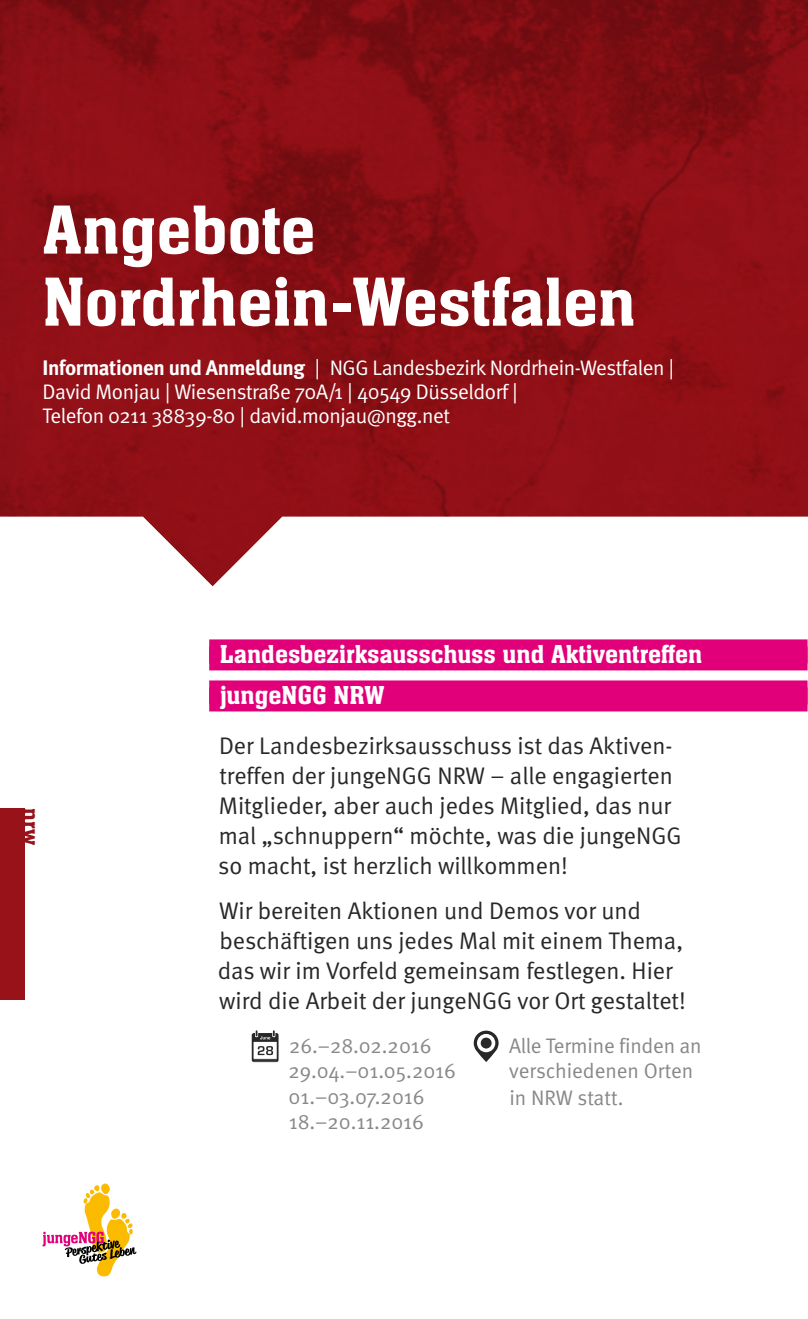
<style>
.page{position:relative;width:808px;height:1319px;background:#fff}
.page>*{position:absolute;margin:0;border:0;box-sizing:border-box;transform-origin:0 0}
.t1{font:500 72px/72px "Neue Aachen Pro";color:#fff}
.t2{font:500 27px/41.1px "Neue Aachen Pro";color:#fff}
.t3{font:24px/30px "Meta Normal";color:#282829}
.t4{font:500 24px "Neue Aachen Pro";color:#98121a}
.t5{font:21px/24px "Meta Normal";letter-spacing:-.02em;color:#fff}
.t6{font:21px/25.2px "Meta Normal";color:#87888a}
.s1{font-family:"Meta Bold CE"}
</style>
<div class="page">
<img style="left:0;top:0;width:808px;height:586px">
<div style="left:0;top:808px;width:25px;height:191px;background:#98121a"></div>
<svg style="left:43px;top:1183px;width:93px;height:93px"></svg>
<div style="left:209px;top:639px;width:598px;height:24px;background:#e2007a"></div>
<div style="left:209px;top:646px;width:598px;height:24px;background:#e2007a"></div>
<div style="left:209px;top:680px;width:598px;height:24px;background:#e2007a"></div>
<div style="left:209px;top:687px;width:598px;height:24px;background:#e2007a"></div>
<svg style="left:252px;top:1030px;width:27px;height:31px"></svg>
<svg style="left:474px;top:1030px;width:25px;height:31px"></svg>
<h1 class="t1" style="left:43px;top:194px;width:595px">Angebote<br>Nordrhein-Westfalen</h1>
<p class="t5" style="left:43px;top:355px;width:633px"><span class="s1">Informationen und Anmeldung</span> | NGG Landesbezirk Nordrhein-Westfalen |<br>David Monjau | Wiesenstraße 70A/1 | 40549 Düsseldorf |<br>Telefon 0211 38839-80 | david.monjau@ngg.net</p>
<p class="t4" style="left:44px;top:808px;width:38px;rotate:90deg">nrw</p>
<p class="t2" style="left:220px;top:634px;width:484px">Landesbezirksausschuss und Aktiventreffen jungeNGG NRW</p>
<p class="t3" style="left:218px;top:729px;width:465px">Der Landesbezirksausschuss ist das Aktiven&shy;treffen der jungeNGG NRW – alle engagierten Mitglieder, aber auch jedes Mitglied, das nur mal „schnuppern“ möchte, was die jungeNGG so macht, ist herzlich willkommen!</p>
<p class="t3" style="left:218px;top:894px;width:469px">Wir bereiten Aktionen und Demos vor und beschäftigen uns jedes Mal mit einem Thema, das wir im Vorfeld gemeinsam festlegen. Hier wird die Arbeit der jungeNGG vor Ort gestaltet!</p>
<p class="t6" style="left:289px;top:1032px;width:144px">26.–28.02.2016</p>
<p class="t6" style="left:509px;top:1032px;width:194px">Alle Termine finden an</p>
<p class="t6" style="left:288px;top:1057px;width:169px">29.04.–01.05.2016<br>01.–03.07.2016<br>18.–20.11.2016</p>
<p class="t6" style="left:509px;top:1056px;width:186px;line-height:27px">verschiedenen Orten in NRW statt.</p>
</div>
